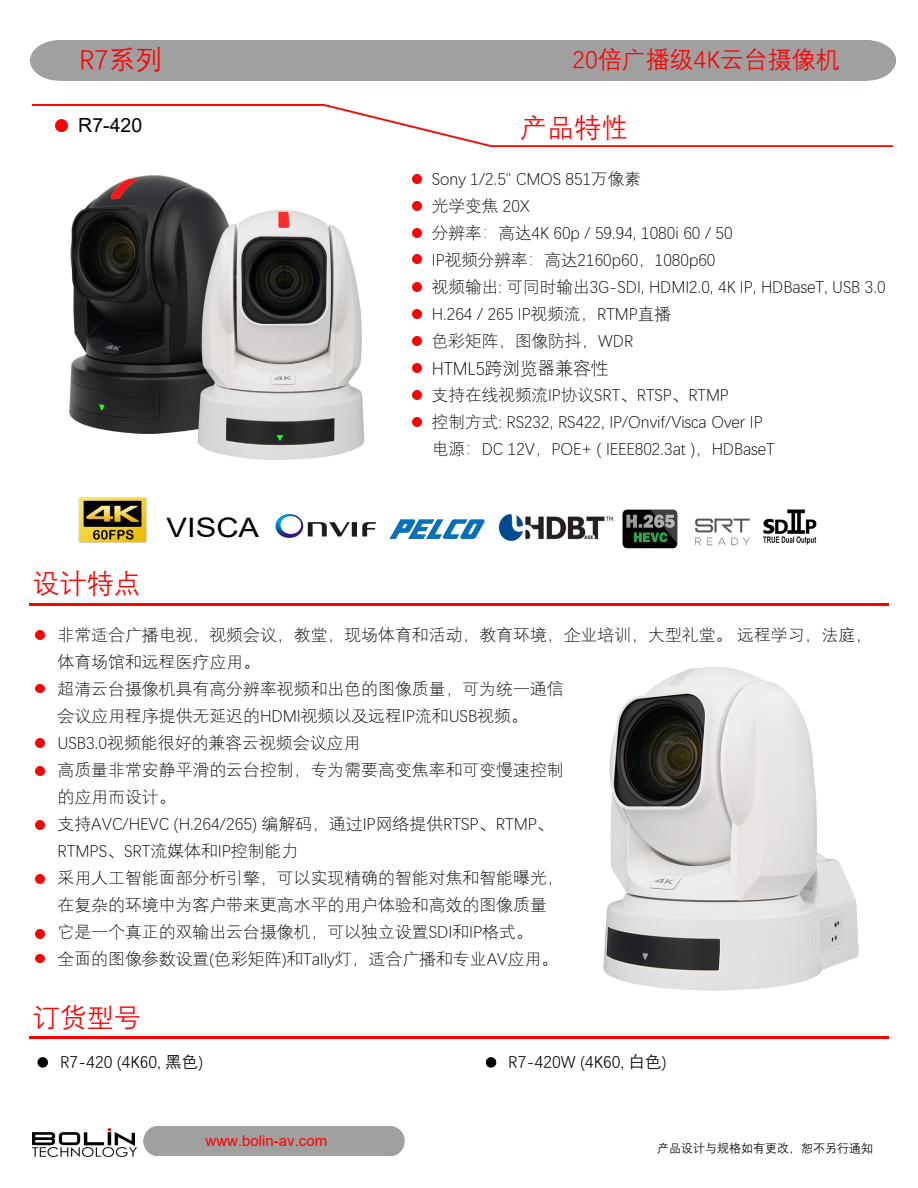
<style>
.page{position:relative;width:918px;height:1188px;background:#fff}
.page>*{position:absolute;margin:0;border:0;box-sizing:border-box;transform-origin:0 0}
.t1{font:27px "Deng Xian";color:#f00}
.t2{font:26.85px "Arial";color:#000;scale:1.15 1}
.t3{font:24px "Deng Xian";color:#f00}
.t4{font:19.5px "Arial";color:#000}
.t5{font:300 18px "Deng Xian";color:#000}
.t6{font:300 16.5px/27px "Deng Xian";color:#000}
.t7{font:16.5px "Deng Xian";color:#000}
.t8{font:15px "Arial";color:#f00}
.t9{font:12px "Deng Xian";color:#000}
</style>
<div class="page">
<img style="left:275px;top:513px;width:101px;height:25px">
<img style="left:498px;top:513px;width:116px;height:28px">
<img style="left:389px;top:519px;width:96px;height:20px">
<img style="left:763px;top:509px;width:54px;height:36px">
<img style="left:622px;top:509px;width:56px;height:40px">
<img style="left:695px;top:518px;width:55px;height:28px">
<hr style="left:29px;top:603px;width:860px;height:2px;background:#f00">
<div style="left:143px;top:1127px;width:261px;height:28px;background:#a0a0a0"></div>
<img style="left:33px;top:1148px;width:104px;height:9px">
<img style="left:33px;top:1128px;width:102px;height:17px">
<hr style="left:29px;top:1037px;width:860px;height:2px;background:#f00">
<img style="left:33px;top:105px;width:860px;height:42px">
<svg style="left:413px;top:174px;width:9px;height:9px"></svg>
<svg style="left:413px;top:228px;width:9px;height:9px"></svg>
<svg style="left:413px;top:201px;width:9px;height:9px"></svg>
<svg style="left:413px;top:255px;width:9px;height:9px"></svg>
<svg style="left:413px;top:310px;width:9px;height:9px"></svg>
<svg style="left:413px;top:337px;width:9px;height:9px"></svg>
<svg style="left:413px;top:364px;width:9px;height:9px"></svg>
<svg style="left:413px;top:390px;width:9px;height:9px"></svg>
<svg style="left:413px;top:418px;width:9px;height:9px"></svg>
<svg style="left:36px;top:630px;width:9px;height:9px"></svg>
<svg style="left:36px;top:684px;width:9px;height:9px"></svg>
<svg style="left:55px;top:119px;width:12px;height:12px"></svg>
<svg style="left:413px;top:282px;width:9px;height:9px"></svg>
<div style="left:38px;top:1057px;width:10px;height:11px;background:#000;border-radius:50%"></div>
<div style="left:486px;top:1057px;width:10px;height:11px;background:#000;border-radius:50%"></div>
<img style="left:79px;top:497px;width:67px;height:45px">
<svg style="left:36px;top:739px;width:9px;height:9px"></svg>
<svg style="left:36px;top:767px;width:9px;height:9px"></svg>
<svg style="left:36px;top:821px;width:9px;height:9px"></svg>
<svg style="left:36px;top:874px;width:9px;height:9px"></svg>
<svg style="left:36px;top:929px;width:9px;height:9px"></svg>
<svg style="left:36px;top:954px;width:9px;height:9px"></svg>
<img style="left:69px;top:175px;width:296px;height:285px">
<img style="left:603px;top:667px;width:256px;height:324px">
<h1 class="t1" style="left:79px;top:42px;width:85px">R7系列</h1>
<h3 class="t3" style="left:573px;top:44px;width:269px">20倍广播级4K云台摄像机</h3>
<p class="t4" style="left:78px;top:112px;width:65px">R7-420</p>
<h1 class="t1" style="left:33px;top:566px;width:109px">设计特点</h1>
<h2 class="t2" style="left:167px;top:509px;width:82px">VISCA</h2>
<h1 class="t1" style="left:520px;top:110px;width:109px">产品特性</h1>
<p class="t6" style="left:432px;top:165px;width:455px">Sony 1/2.5" CMOS 851万像素<br>光学变焦 20X<br>分辨率：高达4K 60p / 59.94, 1080i 60 / 50<br>IP视频分辨率：高达2160p60，1080p60<br>视频输出: 可同时输出3G-SDI, HDMI2.0, 4K IP, HDBaseT, USB 3.0<br>H.264 / 265 IP视频流，RTMP直播<br>色彩矩阵，图像防抖，WDR</p>
<p class="t5" style="left:432px;top:357px;width:178px">HTML5跨浏览器兼容性</p>
<p class="t6" style="left:432px;top:381px;width:344px">支持在线视频流IP协议SRT、RTSP、RTMP<br>控制方式: RS232, RS422, IP/Onvif/Visca Over IP电源：DC 12V，POE+ ( IEEE802.3at )，HDBaseT</p>
<p class="t6" style="left:58px;top:621px;width:816px">非常适合广播电视，视频会议，教堂，现场体育和活动，教育环境，企业培训，大型礼堂。 远程学习，法庭，体育场馆和远程医疗应用。<br>超清云台摄像机具有高分辨率视频和出色的图像质量，可为统一通信<br>会议应用程序提供无延迟的HDMI视频以及远程IP流和USB视频。<br>USB3.0视频能很好的兼容云视频会议应用<br>高质量非常安静平滑的云台控制，专为需要高变焦率和可变慢速控制<br>的应用而设计。<br>支持AVC/HEVC (H.264/265) 编解码，通过IP网络提供RTSP、RTMP、<br>RTMPS、SRT流媒体和IP控制能力<br>采用人工智能面部分析引擎，可以实现精确的智能对焦和智能曝光，<br>在复杂的环境中为客户带来更高水平的用户体验和高效的图像质量<br>它是一个真正的双输出云台摄像机，可以独立设置SDI和IP格式。<br>全面的图像参数设置(色彩矩阵)和Tally灯，适合广播和专业AV应用。</p>
<h1 class="t1" style="left:33px;top:1000px;width:109px">订货型号</h1>
<p class="t7" style="left:60px;top:1051px;width:145px">R7-420 (4K60, 黑色)</p>
<p class="t8" style="left:206px;top:1130px;width:123px">www.bolin-av.com</p>
<p class="t7" style="left:508px;top:1051px;width:160px">R7-420W (4K60, 白色)</p>
<p class="t9" style="left:657px;top:1141px;width:217px">产品设计与规格如有更改，恕不另行通知</p>
</div>
